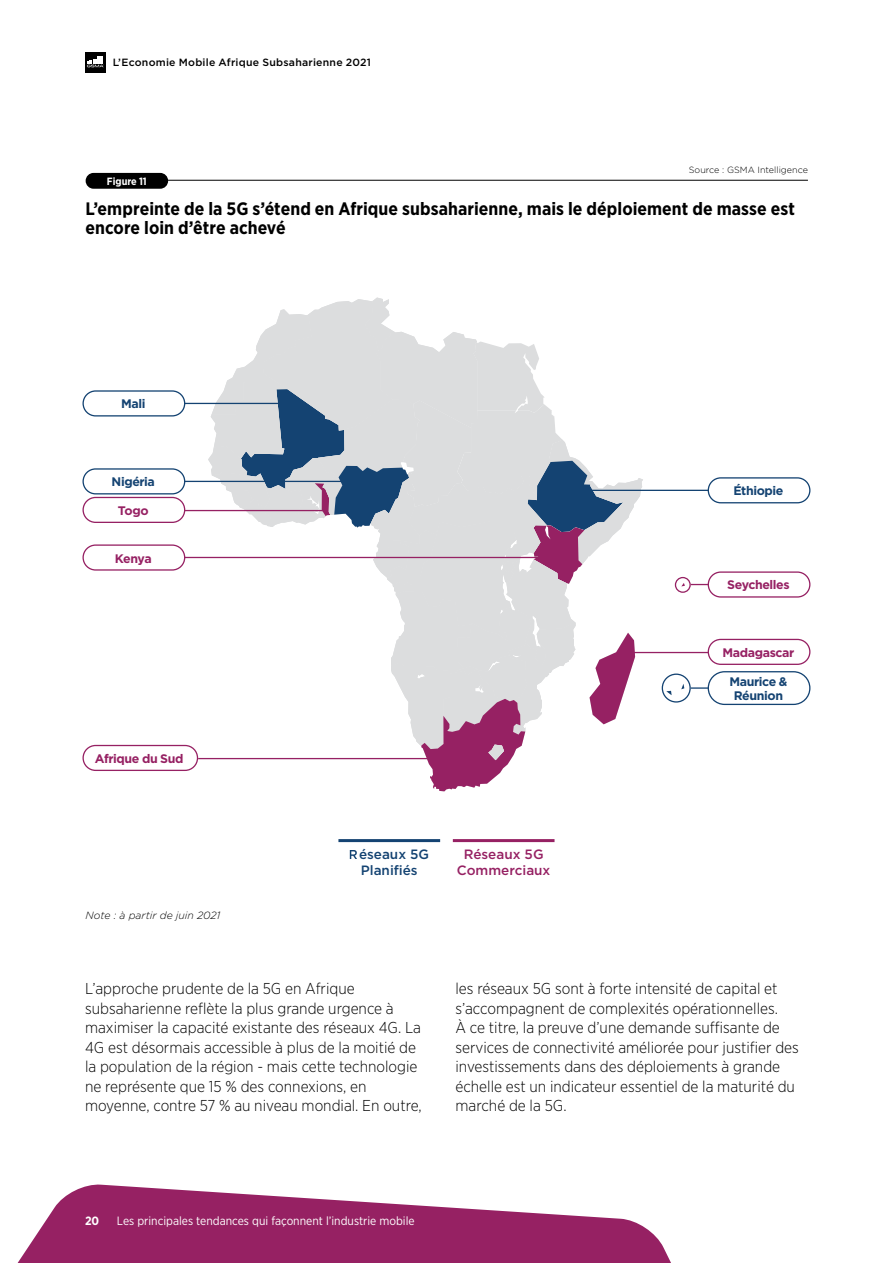
<style>
.page{position:relative;width:893px;height:1263px;background:#fff}
.page>*{position:absolute;margin:0;border:0;box-sizing:border-box;transform-origin:0 0}
.t1{font:700 18px/19.5px "Gotham Narrow";letter-spacing:.005em;color:#000}
.t2{font:300 15.75px/19.5px "Gotham Narrow";color:#000}
.t3{font:500 13.5px/16.2px "Gotham";color:#962163;text-align:center}
.t4{font:500 13.5px/16.2px "Gotham";color:#144372}
.t5{font:700 12.45px "Gotham";letter-spacing:-.03em;color:#962163}
.t6{font:700 12.45px/13.2px "Gotham";letter-spacing:-.03em;color:#144372;text-align:center}
.t7{font:12px "Gotham Narrow";color:#fff}
.t8{font:700 12px "Gotham Narrow";color:#fff}
.t9{font:500 10.5px "Gotham";letter-spacing:.025em;color:#000}
.t10{font:italic 300 10.5px "Gotham";color:#000}
.t11{font:700 10.5px "Gotham Narrow";color:#fff}
.t12{font:300 9px "Gotham";color:#000}
</style>
<div class="page">
<svg style="left:17px;top:1184px;width:654px;height:79px;fill:#962163"></svg>
<svg style="left:85px;top:52px;width:21px;height:21px"></svg>
<svg style="left:87px;top:59px;width:17px;height:8px"></svg>
<div style="left:97px;top:56px;width:6px;height:7px;background:#fff"></div>
<div style="left:86px;top:173px;width:82px;height:16px;background:#000;border-radius:8px"></div>
<hr style="left:162px;top:180px;width:646px;height:1px;background:#000">
<hr style="left:338px;top:839px;width:102px;height:3px;background:#144372">
<hr style="left:453px;top:839px;width:101px;height:3px;background:#962163">
<svg style="left:666px;top:684px;width:18px;height:11px"></svg>
<svg style="left:208px;top:297px;width:435px;height:494px"></svg>
<div style="left:708px;top:477px;width:102px;height:26px;border:1px solid #144372;border-radius:12px"></div>
<div style="left:82px;top:390px;width:103px;height:26px;border:1px solid #144372;border-radius:12px"></div>
<div style="left:82px;top:497px;width:103px;height:26px;border:1px solid #962163;border-radius:12px"></div>
<div style="left:82px;top:468px;width:103px;height:26px;border:1px solid #144372;border-radius:12px"></div>
<div style="left:708px;top:571px;width:102px;height:27px;border:1px solid #962163;border-radius:12px"></div>
<div style="left:82px;top:544px;width:103px;height:27px;border:1px solid #962163;border-radius:12px"></div>
<div style="left:708px;top:639px;width:102px;height:26px;border:1px solid #962163;border-radius:12px"></div>
<div style="left:82px;top:745px;width:116px;height:26px;border:1px solid #962163;border-radius:12px"></div>
<div style="left:708px;top:671px;width:102px;height:34px;border:1px solid #144372;border-radius:16px"></div>
<hr style="left:184px;top:403px;width:108px;height:1px;background:#144372">
<hr style="left:570px;top:490px;width:139px;height:1px;background:#144372">
<svg style="left:691px;top:584px;width:18px;height:1px"></svg>
<svg style="left:691px;top:687px;width:18px;height:2px"></svg>
<hr style="left:184px;top:557px;width:379px;height:1px;background:#962163">
<hr style="left:629px;top:652px;width:80px;height:1px;background:#962163">
<hr style="left:198px;top:758px;width:253px;height:1px;background:#962163">
<hr style="left:184px;top:481px;width:183px;height:1px;background:#144372">
<hr style="left:184px;top:510px;width:141px;height:1px;background:#962163">
<div style="left:675px;top:577px;width:16px;height:16px;border:1px solid #962163;border-radius:50%"></div>
<div style="left:662px;top:673px;width:29px;height:30px;border:1px solid #144372;border-radius:50%"></div>
<p class="t9" style="left:113px;top:57px;width:260px">L’Economie Mobile Afrique Subsaharienne 2021</p>
<p class="t12" style="left:689px;top:166px;width:121px">Source : GSMA Intelligence</p>
<p class="t11" style="left:107px;top:175px;width:41px">Figure 11</p>
<p class="t1" style="left:86px;top:199px;width:711px">L’empreinte de la 5G s’étend en Afrique subsaharienne, mais le déploiement de masse est encore loin d’être achevé</p>
<p class="t6" style="left:121px;top:397px;width:26px">Mali</p>
<p class="t6" style="left:112px;top:475px;width:45px">Nigéria</p>
<p class="t5" style="left:118px;top:503px;width:32px">Togo</p>
<p class="t5" style="left:115px;top:551px;width:38px">Kenya</p>
<p class="t5" style="left:95px;top:751px;width:90px">Afrique du Sud</p>
<p class="t10" style="left:86px;top:910px;width:136px">Note : à partir de juin 2021</p>
<p class="t4" style="left:359px;top:846px;width:72px">éseaux 5G<br>Planifiés</p>
<p class="t3" style="left:457px;top:846px;width:95px">Réseaux 5G<br>Commerciaux</p>
<p class="t6" style="left:733px;top:484px;width:52px">Éthiopie</p>
<p class="t5" style="left:727px;top:578px;width:64px">Seychelles</p>
<p class="t5" style="left:722px;top:645px;width:74px">Madagascar</p>
<p class="t6" style="left:729px;top:675px;width:59px">Maurice &amp;<br>Réunion</p>
<p class="t2" style="left:85px;top:979px;width:338px">L’approche prudente de la 5G en Afrique subsaharienne reflète la plus grande urgence à maximiser la capacité existante des réseaux 4G. La 4G est désormais accessible à plus de la moitié de la population de la région - mais cette technologie ne représente que 15 % des connexions, en moyenne, contre 57 % au niveau mondial. En outre,</p>
<p class="t2" style="left:455px;top:979px;width:345px">les réseaux 5G sont à forte intensité de capital et s’accompagnent de complexités opérationnelles.<br>À ce titre, la preuve d’une demande suffisante de services de connectivité améliorée pour justifier des investissements dans des déploiements à grande échelle est un indicateur essentiel de la maturité du marché de la 5G.</p>
<p class="t8" style="left:85px;top:1214px;width:16px">20</p>
<p class="t7" style="left:117px;top:1214px;width:299px">Les principales tendances qui façonnent l’industrie mobile</p>
</div>
